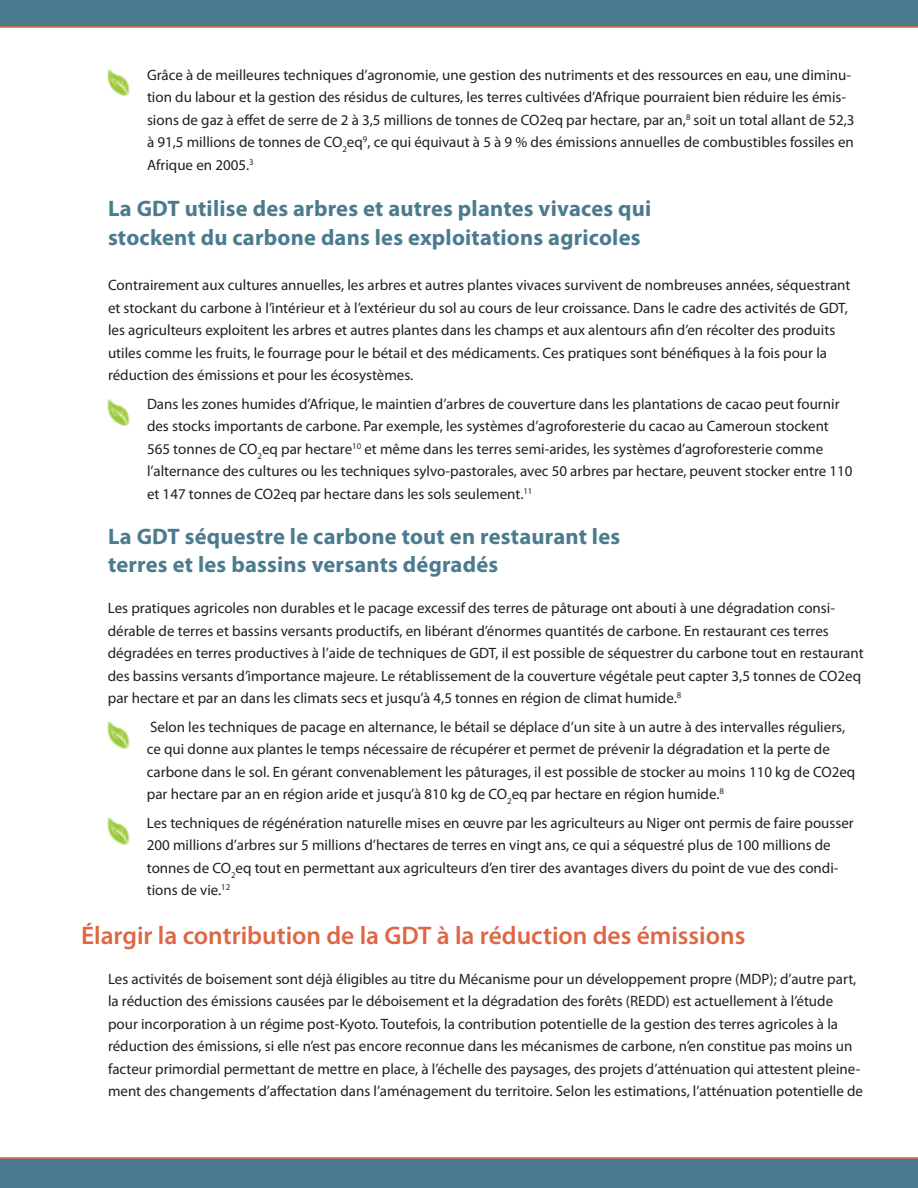
<style>
.page{position:relative;width:918px;height:1188px;background:#fff}
.page>*{position:absolute;margin:0;border:0;box-sizing:border-box;transform-origin:0 0}
.t1{font:600 25.5px "Myriad Pro";color:#de6744}
.t2{font:700 22.5px/28.5px "Myriad Pro";letter-spacing:.01em;color:#4b7b8e}
.t3{font:15px/22.5px "Myriad Pro";color:#231f20}
</style>
<div class="page">
<div style="left:0;top:1157px;width:918px;height:31px;background:#4b7b8e"></div>
<svg style="left:0;top:0;width:918px;height:28px"></svg>
<img style="left:107px;top:399px;width:23px;height:27px">
<img style="left:107px;top:721px;width:23px;height:28px">
<img style="left:107px;top:817px;width:23px;height:28px">
<img style="left:107px;top:69px;width:23px;height:27px">
<p class="t3" style="left:147px;top:63px;width:709px">Grâce à de meilleures techniques d’agronomie, une gestion des nutriments et des ressources en eau, une diminu&shy;tion du labour et la gestion des résidus de cultures, les terres cultivées d’Afrique pourraient bien réduire les émis&shy;sions de gaz à effet de serre de 2 à 3,5 millions de tonnes de CO2eq par hectare, par an,<sup>8</sup> soit un total allant de 52,3 à 91,5 millions de tonnes de CO<sub>2</sub>eq<sup>9</sup>, ce qui équivaut à 5 à 9 % des émissions annuelles de combustibles fossiles en Afrique en 2005.<sup>3</sup></p>
<h2 class="t2" style="left:108px;top:194px;width:545px">La GDT utilise des arbres et autres plantes vivaces qui stockent du carbone dans les exploitations agricoles</h2>
<p class="t3" style="left:108px;top:274px;width:744px">Contrairement aux cultures annuelles, les arbres et autres plantes vivaces survivent de nombreuses années, séquestrant et stockant du carbone à l’intérieur et à l’extérieur du sol au cours de leur croissance. Dans le cadre des activités de GDT, les agriculteurs exploitent les arbres et autres plantes dans les champs et aux alentours afin d’en récolter des produits utiles comme les fruits, le fourrage pour le bétail et des médicaments. Ces pratiques sont bénéfiques à la fois pour la réduction des émissions et pour les écosystèmes.</p>
<p class="t3" style="left:147px;top:392px;width:707px">Dans les zones humides d’Afrique, le maintien d’arbres de couverture dans les plantations de cacao peut fournir des stocks importants de carbone. Par exemple, les systèmes d’agroforesterie du cacao au Cameroun stockent 565 tonnes de CO<sub>2</sub>eq par hectare<sup>10</sup> et même dans les terres semi-arides, les systèmes d’agroforesterie comme l’alternance des cultures ou les techniques sylvo-pastorales, avec 50 arbres par hectare, peuvent stocker entre 110 et 147 tonnes de CO2eq par hectare dans les sols seulement.<sup>11</sup></p>
<h2 class="t2" style="left:108px;top:521px;width:514px">La GDT séquestre le carbone tout en restaurant les terres et les bassins versants dégradés</h2>
<p class="t3" style="left:108px;top:597px;width:757px">Les pratiques agricoles non durables et le pacage excessif des terres de pâturage ont abouti à une dégradation consi&shy;dérable de terres et bassins versants productifs, en libérant d’énormes quantités de carbone. En restaurant ces terres dégradées en terres productives à l’aide de techniques de GDT, il est possible de séquestrer du carbone tout en restaurant des bassins versants d’importance majeure. Le rétablissement de la couverture végétale peut capter 3,5 tonnes de CO2eq par hectare et par an dans les climats secs et jusqu’à 4,5 tonnes en région de climat humide.<sup>8</sup></p>
<p class="t3" style="left:147px;top:715px;width:710px">Selon les techniques de pacage en alternance, le bétail se déplace d’un site à un autre à des intervalles réguliers, ce qui donne aux plantes le temps nécessaire de récupérer et permet de prévenir la dégradation et la perte de carbone dans le sol. En gérant convenablement les pâturages, il est possible de stocker au moins 110 kg de CO2eq par hectare par an en région aride et jusqu’à 810 kg de CO<sub>2</sub>eq par hectare en région humide.<sup>8</sup></p>
<p class="t3" style="left:147px;top:811px;width:709px">Les techniques de régénération naturelle mises en œuvre par les agriculteurs au Niger ont permis de faire pousser 200 millions d’arbres sur 5 millions d’hectares de terres en vingt ans, ce qui a séquestré plus de 100 millions de tonnes de CO<sub>2</sub>eq tout en permettant aux agriculteurs d’en tirer des avantages divers du point de vue des condi&shy;tions de vie.<sup>12</sup></p>
<h1 class="t1" style="left:81px;top:919px;width:666px">Élargir la contribution de la GDT à la réduction des émissions</h1>
<p class="t3" style="left:108px;top:967px;width:757px">Les activités de boisement sont déjà éligibles au titre du Mécanisme pour un développement propre (MDP); d’autre part, la réduction des émissions causées par le déboisement et la dégradation des forêts (REDD) est actuellement à l’étude pour incorporation à un régime post-Kyoto. Toutefois, la contribution potentielle de la gestion des terres agricoles à la réduction des émissions, si elle n’est pas encore reconnue dans les mécanismes de carbone, n’en constitue pas moins un facteur primordial permettant de mettre en place, à l’échelle des paysages, des projets d’atténuation qui attestent pleine&shy;ment des changements d’affectation dans l’aménagement du territoire. Selon les estimations, l’atténuation potentielle de</p>
</div>
